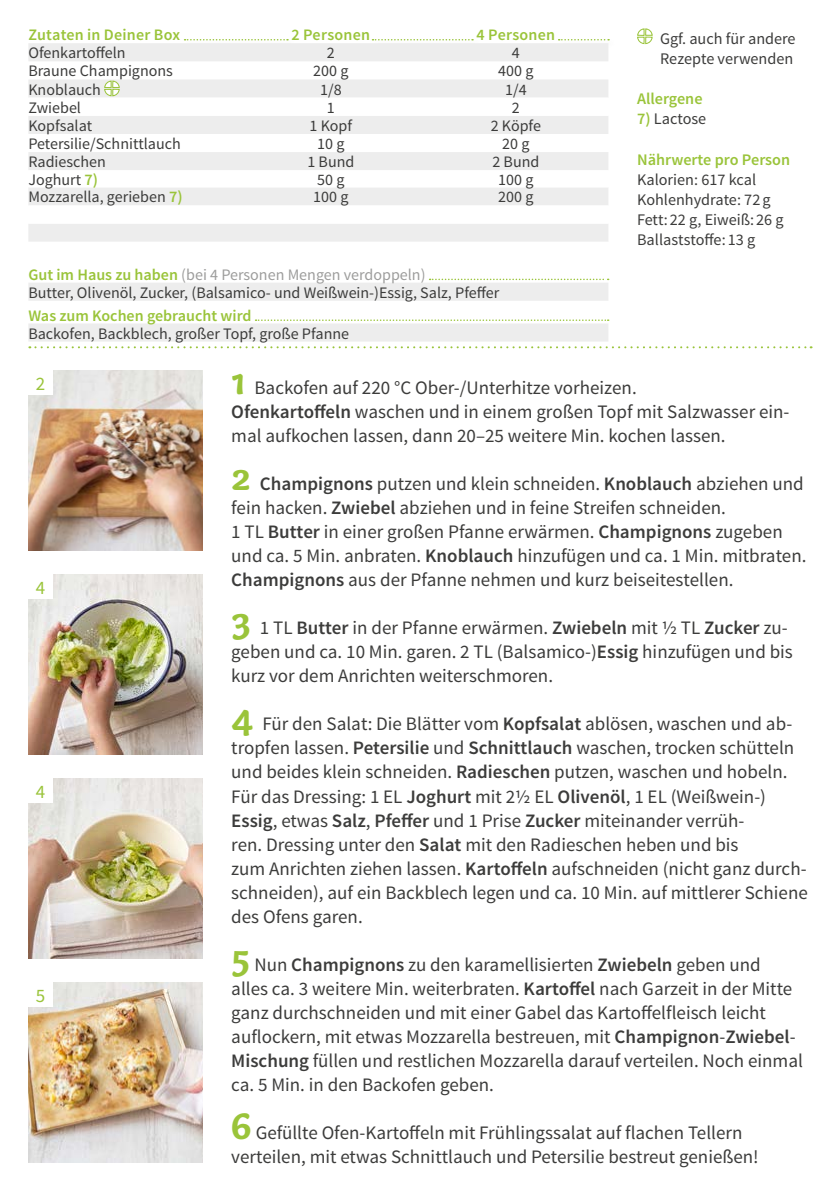
<style>
.page{position:relative;width:840px;height:1191px;background:#fff}
.page>*{position:absolute;margin:0;border:0;box-sizing:border-box;transform-origin:0 0}
.FRONT___BACK_Running{font:19px/24px "Source Sans Pro";color:#3c3c3b}
.BACK_Numbers_on_Phot{font:19px "Source Sans Pro";color:#9ac43a}
.BACK_Text_next_to_ta{font:16.2px/20.2px "Source Sans Pro";color:#3c3c3b}
.BACK_Text_next_to_ta-2{font:600 16.2px "Source Sans Pro";color:#9ac43a}
.BACK_Table_Content_L{font:16px "Source Sans Pro";color:#3c3c3b}
.BACK_Table_Content_C{font:16px "Source Sans Pro";color:#3c3c3b}
.BACK_Table_Content_C-2{font:16px "Source Sans Pro";color:#9d9d9c}
.BACK_Table_Header_CE{font:600 16px "Source Sans Pro";letter-spacing:.015em;color:#9ac43a}
.BACK_Table_Content_L-2{font:600 16px "Source Sans Pro";color:#9ac43a}
.s1{font-weight:600;font-size:16.2px;color:#9ac43a}
.s2{font-weight:600;color:#9ac43a}
.s3{font-family:"Capucine Basic";font-weight:700;font-size:40px;color:#9ac43a}
.s4{font-weight:600}
</style>
<div class="page">
<div style="left:556px;top:38px;width:61px;height:12px;background:#000;opacity:.2"></div>
<svg style="left:558px;top:39px;width:50px;height:1px"></svg>
<div style="left:182px;top:38px;width:114px;height:12px;background:#000;opacity:.2"></div>
<svg style="left:184px;top:39px;width:104px;height:1px"></svg>
<div style="left:370px;top:38px;width:111px;height:12px;background:#000;opacity:.2"></div>
<svg style="left:372px;top:39px;width:101px;height:1px"></svg>
<img style="left:28px;top:982px;width:175px;height:180px">
<img style="left:28px;top:778px;width:175px;height:180px">
<img style="left:28px;top:574px;width:175px;height:180px">
<img style="left:28px;top:370px;width:175px;height:180px">
<div style="left:28px;top:370px;width:24px;height:24px;background:#fff"></div>
<div style="left:28px;top:778px;width:24px;height:24px;background:#fff"></div>
<div style="left:28px;top:982px;width:24px;height:24px;background:#fff"></div>
<div style="left:28px;top:574px;width:24px;height:24px;background:#fff"></div>
<svg style="left:637px;top:28px;width:16px;height:17px"></svg>
<svg style="left:28px;top:43px;width:580px;height:54px;fill:#ededed"></svg>
<svg style="left:28px;top:116px;width:580px;height:126px;fill:#ededed"></svg>
<svg style="left:28px;top:279px;width:783px;height:69px"></svg>
<svg style="left:103px;top:80px;width:17px;height:17px"></svg>
<p class="BACK_Table_Header_CE" style="left:28px;top:25px;width:153px">Zutaten in Deiner Box</p>
<p class="BACK_Table_Header_CE" style="left:291px;top:25px;width:80px">2 Personen</p>
<p class="BACK_Table_Header_CE" style="left:476px;top:25px;width:80px">4 Personen</p>
<p class="BACK_Table_Content_L" style="left:28px;top:43px;width:99px">Ofenkartoffeln</p>
<p class="BACK_Table_Content_C" style="left:327px;top:43px;width:9px">2</p>
<p class="BACK_Table_Content_C" style="left:511px;top:43px;width:9px">4</p>
<p class="BACK_Table_Content_L" style="left:28px;top:61px;width:146px">Braune Champignons</p>
<p class="BACK_Table_Content_C" style="left:313px;top:61px;width:37px">200 g</p>
<p class="BACK_Table_Content_C" style="left:498px;top:61px;width:37px">400 g</p>
<p class="BACK_Table_Content_L" style="left:28px;top:79px;width:74px">Knoblauch</p>
<p class="BACK_Table_Content_C" style="left:320px;top:79px;width:23px">1/8</p>
<p class="BACK_Table_Content_C" style="left:505px;top:79px;width:23px">1/4</p>
<p class="BACK_Table_Content_L" style="left:28px;top:97px;width:54px">Zwiebel</p>
<p class="BACK_Table_Content_C" style="left:327px;top:97px;width:9px">1</p>
<p class="BACK_Table_Content_C" style="left:511px;top:97px;width:9px">2</p>
<p class="BACK_Table_Content_L" style="left:28px;top:116px;width:65px">Kopfsalat</p>
<p class="BACK_Table_Content_C" style="left:309px;top:116px;width:44px">1 Kopf</p>
<p class="BACK_Table_Content_C" style="left:490px;top:116px;width:52px">2 Köpfe</p>
<p class="BACK_Table_Content_L" style="left:28px;top:134px;width:154px">Petersilie/Schnittlauch</p>
<p class="BACK_Table_Content_C" style="left:317px;top:134px;width:29px">10 g</p>
<p class="BACK_Table_Content_C" style="left:502px;top:134px;width:29px">20 g</p>
<p class="BACK_Table_Content_L" style="left:28px;top:152px;width:79px">Radieschen</p>
<p class="BACK_Table_Content_C" style="left:307px;top:152px;width:48px">1 Bund</p>
<p class="BACK_Table_Content_C" style="left:492px;top:152px;width:48px">2 Bund</p>
<p class="BACK_Table_Content_L" style="left:28px;top:170px;width:71px">Joghurt <span class="s1">7)</span></p>
<p class="BACK_Table_Content_C" style="left:317px;top:169px;width:29px">50 g</p>
<p class="BACK_Table_Content_C" style="left:498px;top:169px;width:37px">100 g</p>
<p class="BACK_Table_Content_L" style="left:28px;top:187px;width:156px">Mozzarella, gerieben <span class="s1">7)</span></p>
<p class="BACK_Table_Content_C" style="left:313px;top:187px;width:37px">100 g</p>
<p class="BACK_Table_Content_C" style="left:498px;top:187px;width:37px">200 g</p>
<p class="BACK_Table_Content_C-2" style="left:28px;top:264px;width:398px"><span class="s2">Gut im Haus zu haben</span> (bei 4 Personen Mengen verdoppeln)</p>
<p class="BACK_Table_Content_C" style="left:28px;top:282px;width:472px">Butter, Olivenöl, Zucker, (Balsamico- und Weißwein-)Essig, Salz, Pfeffer</p>
<p class="BACK_Table_Content_L-2" style="left:28px;top:305px;width:224px">Was zum Kochen gebraucht wird</p>
<p class="BACK_Table_Content_L" style="left:28px;top:323px;width:322px">Backofen, Backblech, großer Topf, große Pfanne</p>
<p class="BACK_Text_next_to_ta" style="left:659px;top:29px;width:137px">Ggf. auch für andere<br>Rezepte verwenden</p>
<p class="BACK_Text_next_to_ta-2" style="left:636px;top:88px;width:67px">Allergene</p>
<p class="BACK_Text_next_to_ta" style="left:636px;top:109px;width:71px"><span class="s2">7)</span> Lactose</p>
<p class="BACK_Text_next_to_ta-2" style="left:636px;top:149px;width:154px">Nährwerte pro Person</p>
<p class="BACK_Text_next_to_ta" style="left:636px;top:170px;width:120px">Kalorien: 617 kcal</p>
<p class="BACK_Text_next_to_ta" style="left:636px;top:190px;width:148px">Kohlenhydrate: 72g<br>Fett: 22 g, Eiweiß: 26 g</p>
<p class="BACK_Text_next_to_ta" style="left:636px;top:230px;width:120px">Ballaststoffe: 13 g</p>
<p class="BACK_Numbers_on_Phot" style="left:36px;top:371px;width:11px">2</p>
<p class="BACK_Numbers_on_Phot" style="left:36px;top:575px;width:11px">4</p>
<p class="BACK_Numbers_on_Phot" style="left:36px;top:779px;width:11px">4</p>
<p class="BACK_Numbers_on_Phot" style="left:36px;top:983px;width:11px">5</p>
<p class="FRONT___BACK_Running" style="left:231px;top:376px;width:559px"><span class="s3">1</span> Backofen auf 220 °C Ober-/Unterhitze vorheizen.<br><span class="s4">Ofenkartoffeln</span> waschen und in einem großen Topf mit Salzwasser ein&shy;mal aufkochen lassen, dann 20–25 weitere Min. kochen lassen.</p>
<p class="FRONT___BACK_Running" style="left:231px;top:472px;width:576px"><span class="s3">2</span> <span class="s4">Champignons</span> putzen und klein schneiden. <span class="s4">Knoblauch</span> abziehen und fein hacken. <span class="s4">Zwiebel</span> abziehen und in feine Streifen schneiden.<br>1 TL <span class="s4">Butter</span> in einer großen Pfanne erwärmen. <span class="s4">Champignons</span> zugeben und ca. 5 Min. anbraten. <span class="s4">Knoblauch</span> hinzufügen und ca. 1 Min. mitbraten.<br><span class="s4">Champignons</span> aus der Pfanne nehmen und kurz beiseitestellen.</p>
<p class="FRONT___BACK_Running" style="left:231px;top:616px;width:563px"><span class="s3">3</span> 1 TL <span class="s4">Butter</span> in der Pfanne erwärmen. <span class="s4">Zwiebeln</span> mit ½ TL <span class="s4">Zucker</span> zu&shy;geben und ca. 10 Min. garen. 2 TL (Balsamico-)<span class="s4">Essig</span> hinzufügen und bis kurz vor dem Anrichten weiterschmoren.</p>
<p class="FRONT___BACK_Running" style="left:231px;top:712px;width:577px"><span class="s3">4</span> Für den Salat: Die Blätter vom <span class="s4">Kopfsalat</span> ablösen, waschen und ab&shy;tropfen lassen. <span class="s4">Petersilie</span> und <span class="s4">Schnittlauch</span> waschen, trocken schütteln und beides klein schneiden. <span class="s4">Radieschen</span> putzen, waschen und hobeln.<br>Für das Dressing: 1 EL <span class="s4">Joghurt</span> mit 2½ EL <span class="s4">Olivenöl</span>, 1 EL (Weißwein-)<br><span class="s4">Essig</span>, etwas <span class="s4">Salz</span>, <span class="s4">Pfeffer</span> und 1 Prise <span class="s4">Zucker</span> miteinander verrüh-<br>ren. Dressing unter den <span class="s4">Salat</span> mit den Radieschen heben und bis<br>zum Anrichten ziehen lassen. <span class="s4">Kartoffeln</span> aufschneiden (nicht ganz durch&shy;schneiden), auf ein Backblech legen und ca. 10 Min. auf mittlerer Schiene des Ofens garen.</p>
<p class="FRONT___BACK_Running" style="left:231px;top:952px;width:573px"><span class="s3">5</span> Nun <span class="s4">Champignons</span> zu den karamellisierten <span class="s4">Zwiebeln</span> geben und<br>alles ca. 3 weitere Min. weiterbraten. <span class="s4">Kartoffel</span> nach Garzeit in der Mitte ganz durchschneiden und mit einer Gabel das Kartoffelfleisch leicht auflockern, mit etwas Mozzarella bestreuen, mit <span class="s4">Champignon</span>-<span class="s4">Zwiebel</span>-<span class="s4">Mischung</span> füllen und restlichen Mozzarella darauf verteilen. Noch einmal ca. 5 Min. in den Backofen geben.</p>
<p class="FRONT___BACK_Running" style="left:231px;top:1120px;width:528px"><span class="s3">6</span> Gefüllte Ofen-Kartoffeln mit Frühlingssalat auf flachen Tellern verteilen, mit etwas Schnittlauch und Petersilie bestreut genießen!</p>
</div>
